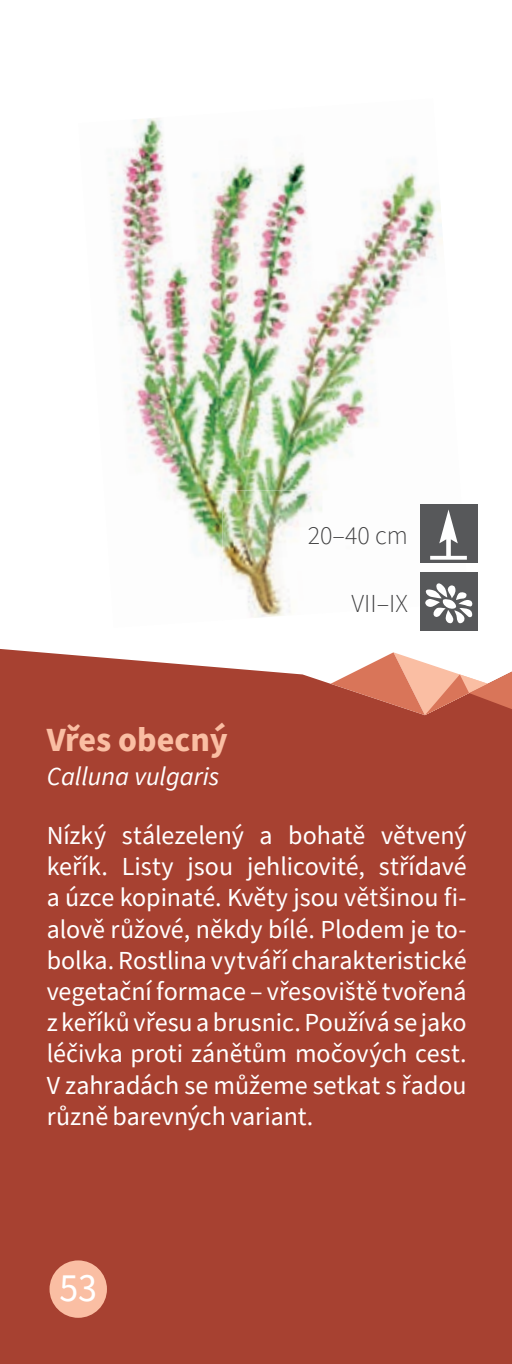
<style>
.page{position:relative;width:512px;height:1364px;background:#fff}
.page>*{position:absolute;margin:0;border:0;box-sizing:border-box;transform-origin:0 0}
.t1{font:40px "Source Sans Pro";color:#fff;scale:.95 1}
.t2{font:700 34px "Source Sans Pro";color:#fabea3}
.t3{font:26px/31.2px "Source Sans Pro";color:#fff;text-align:justify}
.t4{font:italic 26px "Source Sans Pro";color:#fff}
.t5{font:300 26px "Source Sans Pro";color:#3e3e3f}
</style>
<div class="page">
<img style="left:109px;top:118px;width:359px;height:451px">
<img style="left:222px;top:490px;width:100px;height:128px">
<div style="left:0;top:649px;width:511px;height:715px;background:#a74131"></div>
<svg style="left:330px;top:652px;width:181px;height:63px"></svg>
<div style="left:49px;top:1260px;width:58px;height:57px;background:#fabea3;border-radius:50%"></div>
<img style="left:322px;top:490px;width:99px;height:79px">
<div style="left:419px;top:504px;width:58px;height:58px;background:#57585a"></div>
<svg style="left:430px;top:509px;width:36px;height:50px"></svg>
<div style="left:419px;top:572px;width:58px;height:58px;background:#57585a"></div>
<svg style="left:425px;top:583px;width:47px;height:40px"></svg>
<svg style="left:0;top:1360px;width:4px;height:4px"></svg>
<svg style="left:509px;top:1360px;width:3px;height:4px"></svg>
<p class="t5" style="left:308px;top:518px;width:102px">20–40 cm</p>
<p class="t5" style="left:351px;top:586px;width:58px">VII–IX</p>
<h2 class="t2" style="left:47px;top:716px;width:183px">Vřes obecný</h2>
<p class="t4" style="left:47px;top:759px;width:174px">Calluna vulgaris</p>
<p class="t3" style="left:47px;top:820px;width:421px">Nízký stálezelený a bohatě větvený keřík. Listy jsou jehlicovité, střídavé a úzce kopinaté. Květy jsou většinou fi&shy;alově růžové, někdy bílé. Plodem je to&shy;bolka. Rostlina vytváří charakteristické vegetační formace – vřesoviště tvořená z keříků vřesu a brusnic. Používá se jako léčivka proti zánětům močových cest.<br>V zahradách se můžeme setkat s řadou různě barevných variant.</p>
<h1 class="t1" style="left:59px;top:1261px;width:41px">53</h1>
</div>
